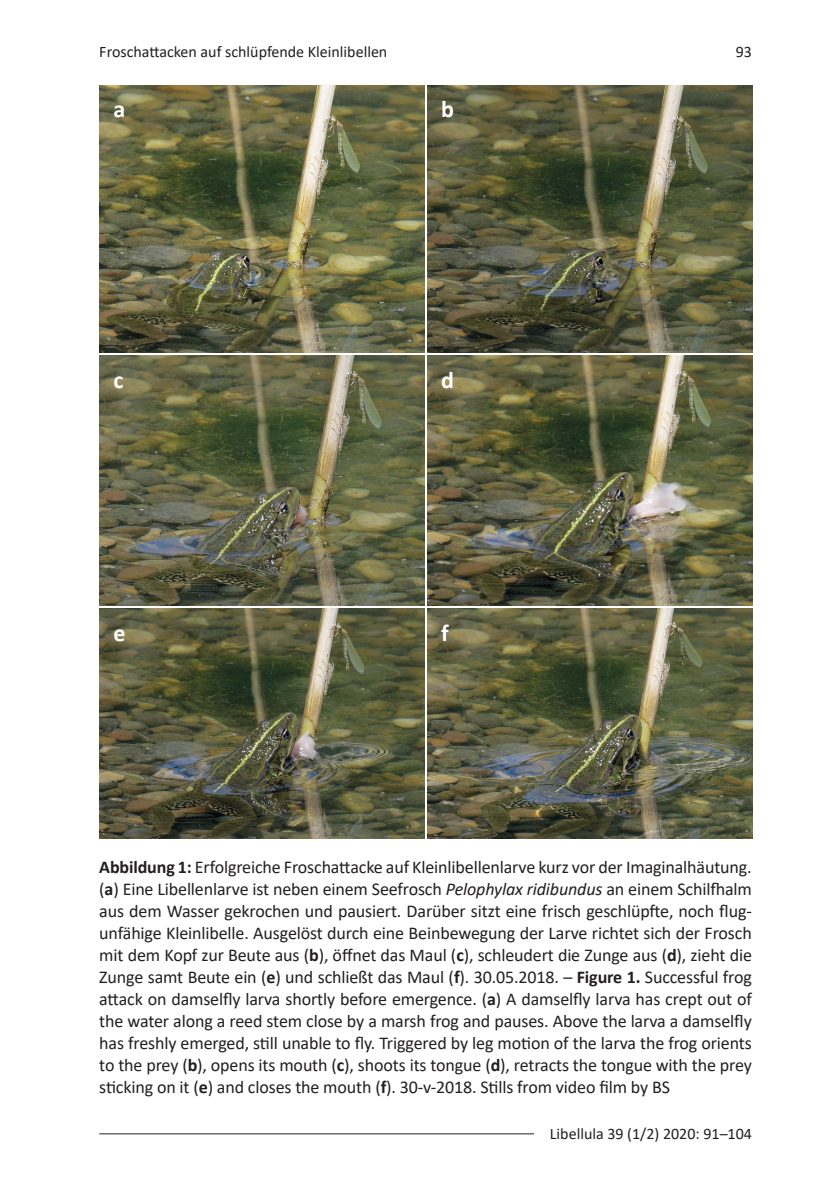
<style>
.page{position:relative;width:840px;height:1191px;background:#fff}
.page>*{position:absolute;margin:0;border:0;box-sizing:border-box;transform-origin:0 0}
.Tables_Figures{font:700 24px "Calibri";color:#fff}
.Tables_Figures-2{font:18px/22px "Calibri";letter-spacing:-.01em;color:#231f20;text-align:justify}
.t1{font:16px "Calibri";color:#231f20}
.s1{font-weight:700}
.s2{font-style:italic}
</style>
<div class="page">
<hr style="left:99px;top:1133px;width:434px;height:1px;background:#231f20">
<img style="left:99px;top:85px;width:325px;height:267px">
<img style="left:427px;top:85px;width:324px;height:267px">
<img style="left:99px;top:356px;width:325px;height:249px">
<img style="left:427px;top:356px;width:324px;height:249px">
<img style="left:99px;top:608px;width:325px;height:230px">
<img style="left:427px;top:608px;width:324px;height:230px">
<p class="t1" style="left:99px;top:41px;width:289px">Froschattacken auf schlüpfende Kleinlibellen</p>
<p class="Tables_Figures" style="left:113px;top:92px;width:13px">a</p>
<p class="Tables_Figures" style="left:441px;top:92px;width:14px">b</p>
<p class="Tables_Figures" style="left:113px;top:363px;width:12px">c</p>
<p class="Tables_Figures" style="left:441px;top:363px;width:14px">d</p>
<p class="Tables_Figures" style="left:113px;top:616px;width:14px">e</p>
<p class="Tables_Figures" style="left:441px;top:616px;width:9px">f</p>
<p class="t1" style="left:735px;top:41px;width:18px">93</p>
<p class="Tables_Figures-2" style="left:99px;top:855px;width:654px"><span class="s1">Abbildung 1:</span> Erfolgreiche Froschattacke auf Kleinlibellenlarve kurz vor der Imaginalhäutung. (<span class="s1">a</span>) Eine Libellenlarve ist neben einem Seefrosch <span class="s2">Pelophylax ridibundus</span> an einem Schilfhalm aus dem Wasser gekrochen und pausiert. Darüber sitzt eine frisch geschlüpfte, noch flug&shy;unfähige Kleinlibelle. Ausgelöst durch eine Beinbewegung der Larve richtet sich der Frosch mit dem Kopf zur Beute aus (<span class="s1">b</span>), öffnet das Maul (<span class="s1">c</span>), schleudert die Zunge aus (<span class="s1">d</span>), zieht die Zunge samt Beute ein (<span class="s1">e</span>) und schließt das Maul (<span class="s1">f</span>). 30.05.2018. – <span class="s1">Figure 1.</span> Successful frog attack on damselfly larva shortly before emergence. (<span class="s1">a</span>) A damselfly larva has crept out of the water along a reed stem close by a marsh frog and pauses. Above the larva a damselfly has freshly emerged, still unable to fly. Triggered by leg motion of the larva the frog orients to the prey (<span class="s1">b</span>), opens its mouth (<span class="s1">c</span>), shoots its tongue (<span class="s1">d</span>), retracts the tongue with the prey sticking on it (<span class="s1">e</span>) and closes the mouth (<span class="s1">f</span>). 30-v-2018. Stills from video film by BS</p>
<p class="t1" style="left:549px;top:1122px;width:203px">Libellula 39 (1/2) 2020: 91–104</p>
</div>
